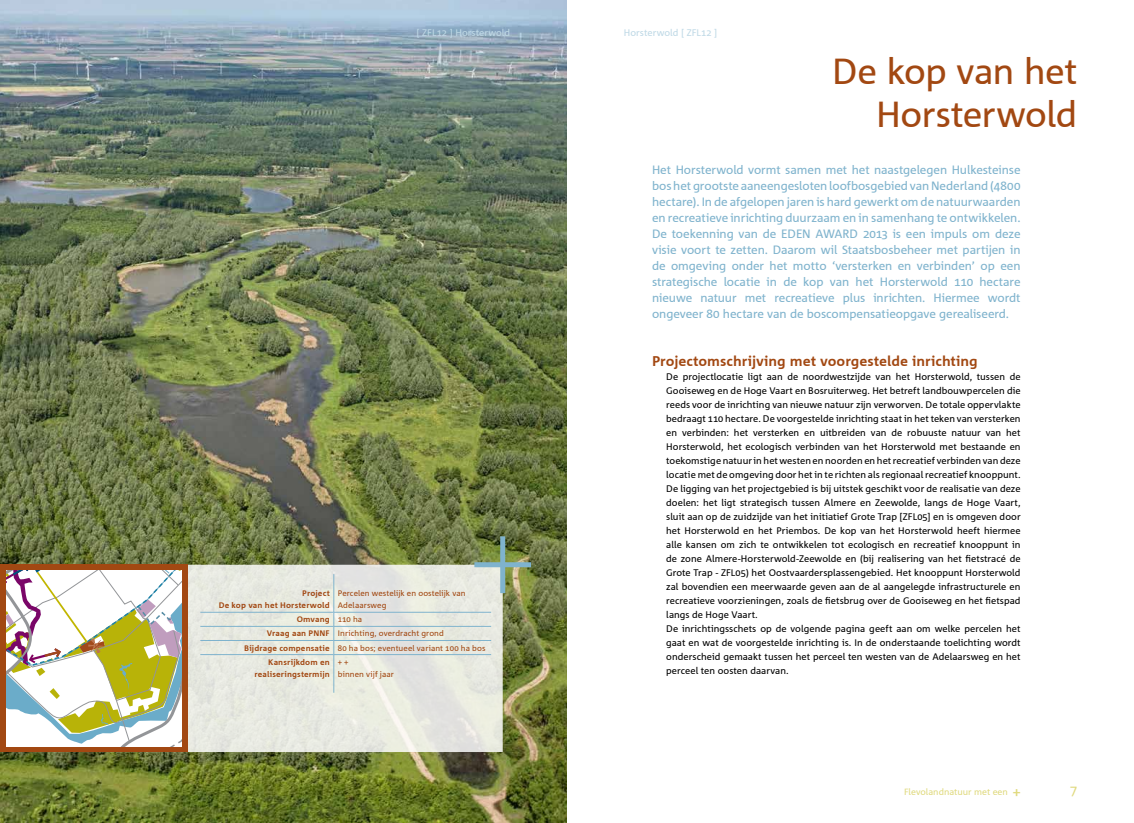
<style>
.page{position:relative;width:1134px;height:823px;background:#fff}
.page>*{position:absolute;margin:0;border:0;box-sizing:border-box;transform-origin:0 0}
.t1{font:36px/43.2px "Agrofont";letter-spacing:-.015em;color:#a24812;text-align:right}
.t2{font:700 14px "Agrofont";letter-spacing:-.005em;color:#a24812}
.t3{font:14px "Agrofont";color:#e0da80}
.t4{font:12px/16px "Agrofont";letter-spacing:-.005em;color:#7fb3cd;text-align:justify}
.t5{font:9.5px/14px "Agrofont";letter-spacing:.005em;color:#000}
.t6{font:9.5px "Agrofont";letter-spacing:.005em;color:#bfd9e6}
.t7{font:9px "Agrofont";color:#e0da80}
.t8{font:8px/12px "Agrofont";letter-spacing:.01em;color:#a24812}
.t9{font:700 8px/12px "Agrofont";letter-spacing:.015em;color:#a24812;text-align:right}
.s1{font-weight:400}
.s2{font-weight:700}
.s3{font-weight:700;font-size:14px}
</style>
<div class="page">
<img style="left:0;top:0;width:567px;height:822px">
<svg style="left:187px;top:564px;width:316px;height:187px;fill:#e8eae1"></svg>
<div style="left:500px;top:536px;width:5px;height:56px;background:#7fb3cd"></div>
<div style="left:474px;top:562px;width:57px;height:5px;background:#7fb3cd"></div>
<div style="left:0;top:564px;width:187px;height:187px;background:#a24812"></div>
<hr style="left:334px;top:573px;width:1px;height:38px;background:#7fb3cd">
<hr style="left:200px;top:611px;width:134px;height:1px;background:#7fb3cd">
<hr style="left:334px;top:611px;width:157px;height:1px;background:#7fb3cd">
<hr style="left:200px;top:625px;width:134px;height:1px;background:#7fb3cd">
<hr style="left:334px;top:625px;width:157px;height:1px;background:#7fb3cd">
<hr style="left:200px;top:640px;width:134px;height:1px;background:#7fb3cd">
<hr style="left:334px;top:640px;width:157px;height:1px;background:#7fb3cd">
<svg style="left:334px;top:612px;width:1px;height:42px"></svg>
<hr style="left:200px;top:654px;width:134px;height:1px;background:#7fb3cd">
<hr style="left:334px;top:654px;width:157px;height:1px;background:#7fb3cd">
<hr style="left:334px;top:654px;width:1px;height:38px;background:#7fb3cd">
<svg style="left:6px;top:570px;width:176px;height:176px"></svg>
<p class="t6" style="left:417px;top:27px;width:95px">[ ZFL12 ] Horsterwold</p>
<p class="t9" style="left:219px;top:587px;width:113px">Project<br>De kop van het Horsterwold</p>
<p class="t8" style="left:338px;top:587px;width:129px">Percelen westelijk en oostelijk van<br>Adelaarsweg</p>
<p class="t9" style="left:297px;top:613px;width:67px">Omvang <span class="s1">110 ha</span></p>
<p class="t8" style="left:267px;top:627px;width:179px"><span class="s2">Vraag aan PNNF</span> Inrichting, overdracht grond</p>
<p class="t8" style="left:244px;top:641px;width:243px"><span class="s2">Bijdrage compensatie</span> 80 ha bos; eventueel variant 100 ha bos</p>
<p class="t9" style="left:268px;top:655px;width:63px">Kansrijkdom en</p>
<p class="t9" style="left:255px;top:667px;width:77px">realiseringstermijn</p>
<p class="t8" style="left:338px;top:655px;width:58px">+ +<br>binnen vijf jaar</p>
<p class="t6" style="left:624px;top:27px;width:95px">Horsterwold [ ZFL12 ]</p>
<h1 class="t1" style="left:832px;top:51px;width:247px">De kop van het<br>Horsterwold</h1>
<p class="t4" style="left:652px;top:162px;width:370px">Het Horsterwold vormt samen met het naastgelegen Hulkesteinse bos het grootste aaneengesloten loofbosgebied van Nederland (4800 hectare). In de afgelopen jaren is hard gewerkt om de natuurwaarden en recreatieve inrichting duurzaam en in samenhang te ontwikkelen.<br>De toekenning van de EDEN AWARD 2013 is een impuls om deze visie voort te zetten. Daarom wil Staatsbosbeheer met partijen in de omgeving onder het motto ‘versterken en verbinden’ op een strategische locatie in de kop van het Horsterwold 110 hectare nieuwe natuur met recreatieve plus inrichten. Hiermee wordt ongeveer 80 hectare van de boscompensatieopgave gerealiseerd.</p>
<h2 class="t2" style="left:652px;top:353px;width:327px">Projectomschrijving met voorgestelde inrichting</h2>
<p class="t5" style="left:666px;top:369px;width:356px">De projectlocatie ligt aan de noordwestzijde van het Horsterwold, tussen de Gooiseweg en de Hoge Vaart en Bosruiterweg. Het betreft landbouwpercelen die reeds voor de inrichting van nieuwe natuur zijn verworven. De totale oppervlakte bedraagt 110 hectare. De voorgestelde inrichting staat in het teken van versterken en verbinden: het versterken en uitbreiden van de robuuste natuur van het Horsterwold, het ecologisch verbinden van het Horsterwold met bestaande en toekomstige natuur in het westen en noorden en het recreatief verbinden van deze locatie met de omgeving door het in te richten als regionaal recreatief knooppunt.<br>De ligging van het projectgebied is bij uitstek geschikt voor de realisatie van deze doelen: het ligt strategisch tussen Almere en Zeewolde, langs de Hoge Vaart, sluit aan op de zuidzijde van het initiatief Grote Trap [ZFL05] en is omgeven door het Horsterwold en het Priembos. De kop van het Horsterwold heeft hiermee alle kansen om zich te ontwikkelen tot ecologisch en recreatief knooppunt in de zone Almere-Horsterwold-Zeewolde en (bij realisering van het fietstracé de Grote Trap - ZFL05) het Oostvaardersplassengebied. Het knooppunt Horsterwold zal bovendien een meerwaarde geven aan de al aangelegde infrastructurele en recreatieve voorzieningen, zoals de fietsbrug over de Gooiseweg en het fietspad langs de Hoge Vaart.<br>De inrichtingsschets op de volgende pagina geeft aan om welke percelen het gaat en wat de voorgestelde inrichting is. In de onderstaande toelichting wordt onderscheid gemaakt tussen het perceel ten westen van de Adelaarsweg en het perceel ten oosten daarvan.</p>
<p class="t7" style="left:904px;top:786px;width:118px">Flevolandnatuur met een <span class="s3">+</span></p>
<h2 class="t3" style="left:1070px;top:781px;width:9px">7</h2>
</div>
